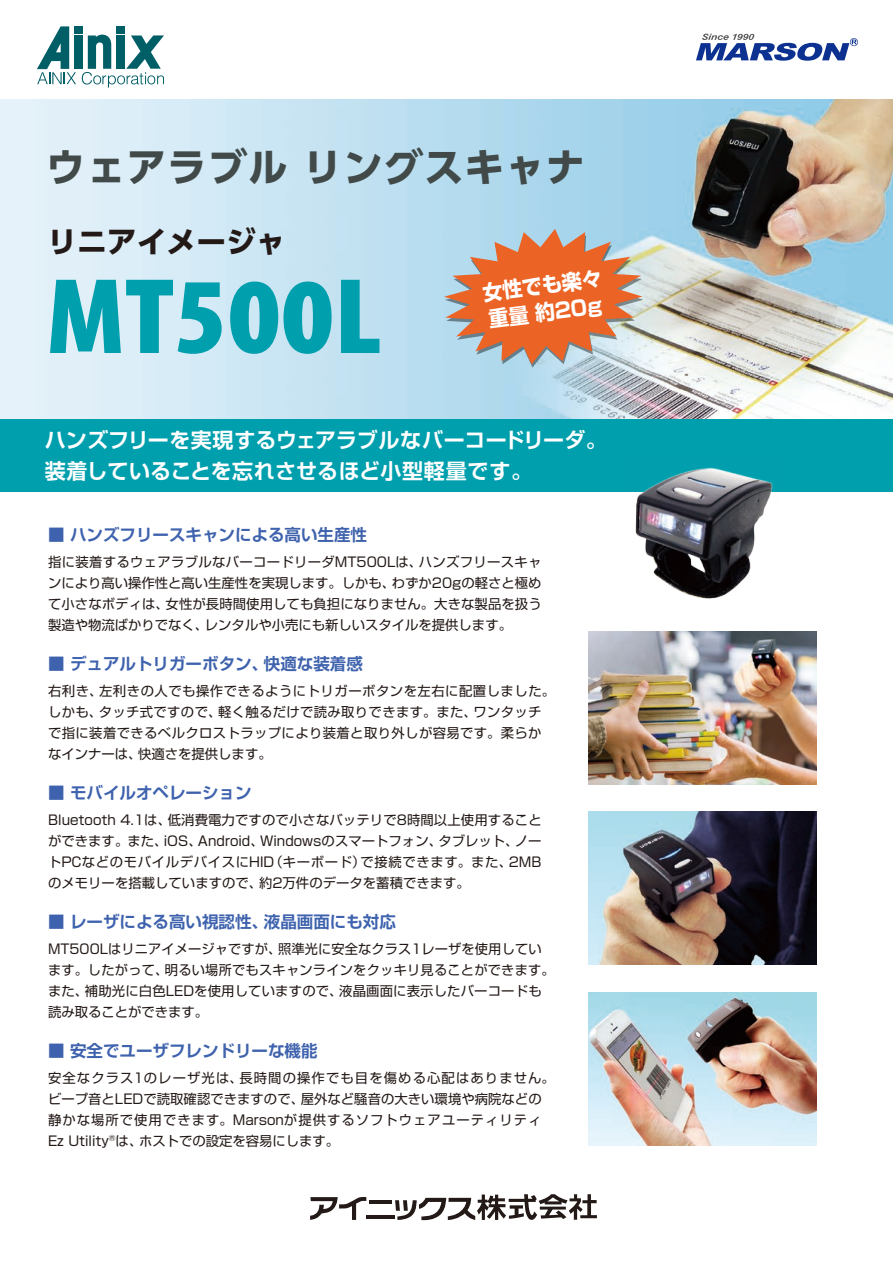
<style>
.page{position:relative;width:893px;height:1263px;background:#fff}
.page>*{position:absolute;margin:0;border:0;box-sizing:border-box;transform-origin:0 0}
.t1{font:900 condensed 108.6px "Myriad Pro";color:#009fad;scale:1.11 1}
.t2{font:700 39.3px "UD Shin Go Pro";letter-spacing:.03em;color:#414a49}
.t3{font:700 29.7px "UD Shin Go Pro";color:#231916}
.t4{font:700 21px/31.5px "Shin Go Pro De";letter-spacing:.005em;color:#fff}
.t5{font:700 21px/27px "Shin Go Pro";color:#fff;scale:.95 1}
.t6{font:700 16.5px "Shin Go Pro De";color:#3e62ad}
.t7{font:13.35px/21px "Shin Go Pro";letter-spacing:.01em;color:#231916}
.t8{font:13.35px "Shin Go Pro";letter-spacing:.075em;color:#231916}
.t9{font:13.35px "Shin Go Pro";letter-spacing:.03em;color:#231916}
.t10{font:13.35px "Shin Go Pro";letter-spacing:.08em;color:#231916}
.t11{font:13.35px "Shin Go Pro";letter-spacing:.035em;color:#231916}
.t12{font:13.35px "Shin Go Pro";letter-spacing:.05em;color:#231916}
</style>
<div class="page">
<img style="left:0;top:99px;width:893px;height:321px">
<svg style="left:696px;top:34px;width:162px;height:27px"></svg>
<div style="left:74px;top:26px;width:9px;height:7px;background:#005e67"></div>
<div style="left:74px;top:36px;width:9px;height:33px;background:#005e67"></div>
<div style="left:116px;top:26px;width:9px;height:7px;background:#005e67"></div>
<svg style="left:37px;top:26px;width:39px;height:58px"></svg>
<svg style="left:82px;top:35px;width:82px;height:53px"></svg>
<svg style="left:310px;top:1197px;width:56px;height:23px"></svg>
<svg style="left:369px;top:1200px;width:22px;height:3px"></svg>
<hr style="left:366px;top:1215px;width:28px;height:4px;background:#231916">
<svg style="left:395px;top:1194px;width:202px;height:27px"></svg>
<div style="left:0;top:420px;width:893px;height:72px;background:#009fad"></div>
<svg style="left:444px;top:229px;width:199px;height:139px"></svg>
<img style="left:635px;top:467px;width:138px;height:132px">
<img style="left:589px;top:631px;width:228px;height:153px">
<img style="left:589px;top:812px;width:228px;height:153px">
<img style="left:589px;top:992px;width:228px;height:153px">
<h2 class="t2" style="left:46px;top:135px;width:540px">ウェアラブルリングスキャナ</h2>
<h3 class="t3" style="left:48px;top:218px;width:240px">リニアイメージャ</h3>
<h1 class="t1" style="left:47px;top:247px;width:303px">MT500L</h1>
<h3 class="t5" style="left:481px;top:277px;width:127px;rotate:-7deg">女性でも楽々重量約20g</h3>
<h3 class="t4" style="left:45px;top:422px;width:564px">ハンズフリーを実現するウェアラブルなバーコードリーダ。装着していることを忘れさせるほど小型軽量です。</h3>
<p class="t6" style="left:48px;top:521px;width:320px">■ ハンズフリースキャンによる高い生産性</p>
<p class="t7" style="left:419px;top:550px;width:124px">ハンズフリースキャ</p>
<p class="t7" style="left:392px;top:550px;width:151px;text-indent:-344px">指に装着するウェアラブルなバーコードリーダMT500Lは、<br>わずか20gの軽さと極め</p>
<p class="t7" style="left:166px;top:571px;width:378px;text-indent:-117px">ンにより高い操作性と高い生産性を実現します。しかも、<br>女性が長時間使用しても負担になりません。大きな製品を扱う</p>
<p class="t7" style="left:48px;top:592px;width:122px">て小さなボディは、</p>
<p class="t7" style="left:48px;top:613px;width:162px">製造や物流ばかりでなく、</p>
<p class="t7" style="left:205px;top:613px;width:309px">レンタルや小売にも新しいスタイルを提供します。</p>
<p class="t6" style="left:48px;top:650px;width:221px">■ デュアルトリガーボタン、</p>
<p class="t11" style="left:99px;top:680px;width:457px">左利きの人でも操作できるようにトリガーボタンを左右に配置しました。</p>
<p class="t6" style="left:264px;top:650px;width:100px">快適な装着感</p>
<p class="t7" style="left:48px;top:679px;width:56px">右利き、</p>
<p class="t7" style="left:99px;top:700px;width:124px">タッチ式ですので、</p>
<p class="t7" style="left:218px;top:700px;width:260px">軽く触るだけで読み取りできます。また、</p>
<p class="t7" style="left:473px;top:700px;width:70px">ワンタッチ</p>
<p class="t7" style="left:48px;top:700px;width:56px">しかも、</p>
<p class="t9" style="left:48px;top:722px;width:495px">で指に装着できるベルクロストラップにより装着と取り外しが容易です。柔らか</p>
<p class="t7" style="left:138px;top:742px;width:135px">快適さを提供します。</p>
<p class="t7" style="left:48px;top:742px;width:95px">なインナーは、</p>
<p class="t6" style="left:48px;top:779px;width:205px">■ モバイルオペレーション</p>
<p class="t7" style="left:168px;top:808px;width:375px">低消費電力ですので小さなバッテリで8時間以上使用すること</p>
<p class="t7" style="left:48px;top:808px;width:124px">Bluetooth 4.1は、</p>
<p class="t7" style="left:438px;top:829px;width:82px">タブレット、</p>
<p class="t7" style="left:48px;top:829px;width:121px">ができます。また、</p>
<p class="t7" style="left:260px;top:829px;width:184px">Windowsのスマートフォン、</p>
<p class="t7" style="left:164px;top:829px;width:39px">iOS、</p>
<p class="t7" style="left:515px;top:829px;width:28px">ノー</p>
<p class="t7" style="left:198px;top:829px;width:67px">Android、</p>
<p class="t7" style="left:259px;top:850px;width:212px;text-indent:-211px">トPCなどのモバイルデバイスにHID<br>約2万件のデータを蓄積できます。</p>
<p class="t7" style="left:269px;top:850px;width:98px">（キーボード）</p>
<p class="t12" style="left:361px;top:851px;width:153px">で接続できます。また、</p>
<p class="t7" style="left:509px;top:850px;width:34px">2MB</p>
<p class="t7" style="left:48px;top:871px;width:216px">のメモリーを搭載していますので、</p>
<p class="t6" style="left:48px;top:908px;width:221px">■ レーザによる高い視認性、</p>
<p class="t6" style="left:264px;top:908px;width:133px">液晶画面にも対応</p>
<p class="t7" style="left:278px;top:937px;width:265px">照準光に安全なクラス1レーザを使用してい</p>
<p class="t7" style="left:165px;top:937px;width:391px;text-indent:-117px">MT500Lはリニアイメージャですが、<br>明るい場所でもスキャンラインをクッキリ見ることができます。</p>
<p class="t7" style="left:48px;top:958px;width:122px">ます。したがって、</p>
<p class="t7" style="left:339px;top:979px;width:204px">液晶画面に表示したバーコードも</p>
<p class="t7" style="left:85px;top:979px;width:259px">補助光に白色LEDを使用していますので、</p>
<p class="t7" style="left:48px;top:979px;width:162px">また、<br>読み取ることができます。</p>
<p class="t6" style="left:48px;top:1037px;width:271px">■ 安全でユーザフレンドリーな機能</p>
<p class="t10" style="left:239px;top:1067px;width:317px">長時間の操作でも目を傷める心配はありません。</p>
<p class="t10" style="left:48px;top:1067px;width:196px">安全なクラス1のレーザ光は、</p>
<p class="t7" style="left:48px;top:1087px;width:257px">ビープ音とLEDで読取確認できますので、</p>
<p class="t8" style="left:48px;top:1109px;width:495px">静かな場所で使用できます。Marsonが提供するソフトウェアユーティリティ</p>
<p class="t7" style="left:139px;top:1129px;width:202px">ホストでの設定を容易にします。</p>
<p class="t7" style="left:301px;top:1087px;width:242px">屋外など騒音の大きい環境や病院などの</p>
<p class="t7" style="left:48px;top:1129px;width:96px">Ez Utility は<sup>®</sup> 、</p>
</div>
